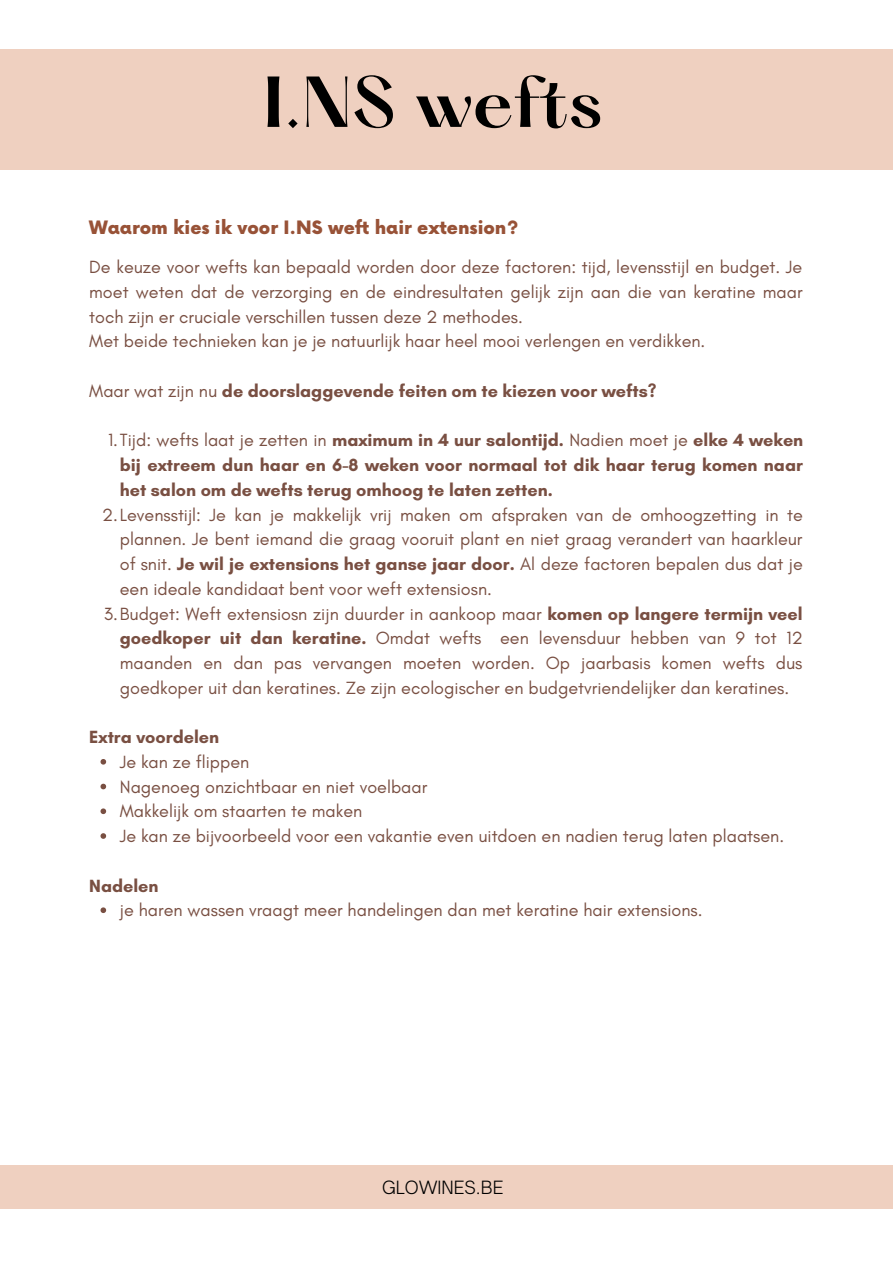
<style>
.page{position:relative;width:893px;height:1264px;background:#fff}
.page>*{position:absolute;margin:0;border:0;box-sizing:border-box;transform-origin:0 0}
.t1{font:600 63px "Hatton";color:#000}
.t2{font:18px/24.8px "Glacial Indifference";color:#794f42}
.t3{font:700 18px/24.8px "Glacial Indifference";color:#794f42;text-align:justify}
.t4{font:900 18px "Now";color:#985237}
.t5{font:300 17.55px "Open Sauce One";color:#000}
.s1{font-weight:400}
.s2{font-weight:700}
</style>
<div class="page">
<svg style="left:100px;top:759px;width:6px;height:5px"></svg>
<svg style="left:100px;top:783px;width:6px;height:6px"></svg>
<svg style="left:100px;top:808px;width:6px;height:6px"></svg>
<svg style="left:100px;top:833px;width:6px;height:5px"></svg>
<svg style="left:100px;top:907px;width:6px;height:6px"></svg>
<div style="left:0;top:49px;width:892px;height:121px;background:#efd0c0"></div>
<div style="left:0;top:1165px;width:892px;height:44px;background:#efd0c0"></div>
<h1 class="t1" style="left:263px;top:73px;width:341px">I.NS wefts</h1>
<p class="t4" style="left:89px;top:218px;width:430px">Waarom kies ik voor I.NS weft hair extension?</p>
<p class="t2" style="left:89px;top:254px;width:714px">De keuze voor wefts kan bepaald worden door deze factoren: tijd, levensstijl en budget. Je moet weten dat de verzorging en de eindresultaten gelijk zijn aan die van keratine maar toch zijn er cruciale verschillen tussen deze 2 methodes.<br>Met beide technieken kan je je natuurlijk haar heel mooi verlengen en verdikken.</p>
<p class="t3" style="left:89px;top:378px;width:569px"><span class="s1">Maar wat zijn nu</span> de doorslaggevende feiten om te kiezen voor wefts?</p>
<p class="t3" style="left:120px;top:427px;width:685px;text-indent:-12px"><span class="s1">1.Tijd: wefts laat je zetten in</span> maximum in 4 uur salontijd. <span class="s1">Nadien moet je</span> elke 4 weken bij extreem dun haar en 6-8 weken voor normaal tot dik haar terug komen naar het salon om de wefts terug omhoog te laten zetten.</p>
<p class="t2" style="left:102px;top:502px;width:702px">2.Levensstijl: Je kan je makkelijk vrij maken om afspraken van de omhoogzetting in te</p>
<p class="t2" style="left:120px;top:526px;width:684px">plannen. Je bent iemand die graag vooruit plant en niet graag verandert van haarkleur</p>
<p class="t2" style="left:120px;top:551px;width:684px">of snit. <span class="s2">Je wil je extensions het ganse jaar door.</span> Al deze factoren bepalen dus dat je</p>
<p class="t2" style="left:120px;top:576px;width:373px">een ideale kandidaat bent voor weft extensiosn.</p>
<p class="t2" style="left:104px;top:601px;width:700px">3.Budget: Weft extensiosn zijn duurder in aankoop maar <span class="s2">komen op langere termijn veel</span></p>
<p class="t2" style="left:120px;top:625px;width:684px"><span class="s2">goedkoper uit dan keratine.</span> Omdat wefts een levensduur hebben van 9 tot 12</p>
<p class="t2" style="left:120px;top:650px;width:684px">maanden en dan pas vervangen moeten worden. Op jaarbasis komen wefts dus</p>
<p class="t2" style="left:120px;top:675px;width:671px">goedkoper uit dan keratines. Ze zijn ecologischer en budgetvriendelijker dan keratines.</p>
<p class="t3" style="left:89px;top:724px;width:131px">Extra voordelen</p>
<p class="t2" style="left:120px;top:749px;width:665px">Je kan ze flippen<br>Nagenoeg onzichtbaar en niet voelbaar<br>Makkelijk om staarten te maken<br>Je kan ze bijvoorbeeld voor een vakantie even uitdoen en nadien terug laten plaatsen.</p>
<p class="t3" style="left:89px;top:873px;width:71px">Nadelen</p>
<p class="t2" style="left:120px;top:897px;width:584px">je haren wassen vraagt meer handelingen dan met keratine hair extensions.</p>
<p class="t5" style="left:382px;top:1176px;width:123px">GLOWINES.BE</p>
</div>
